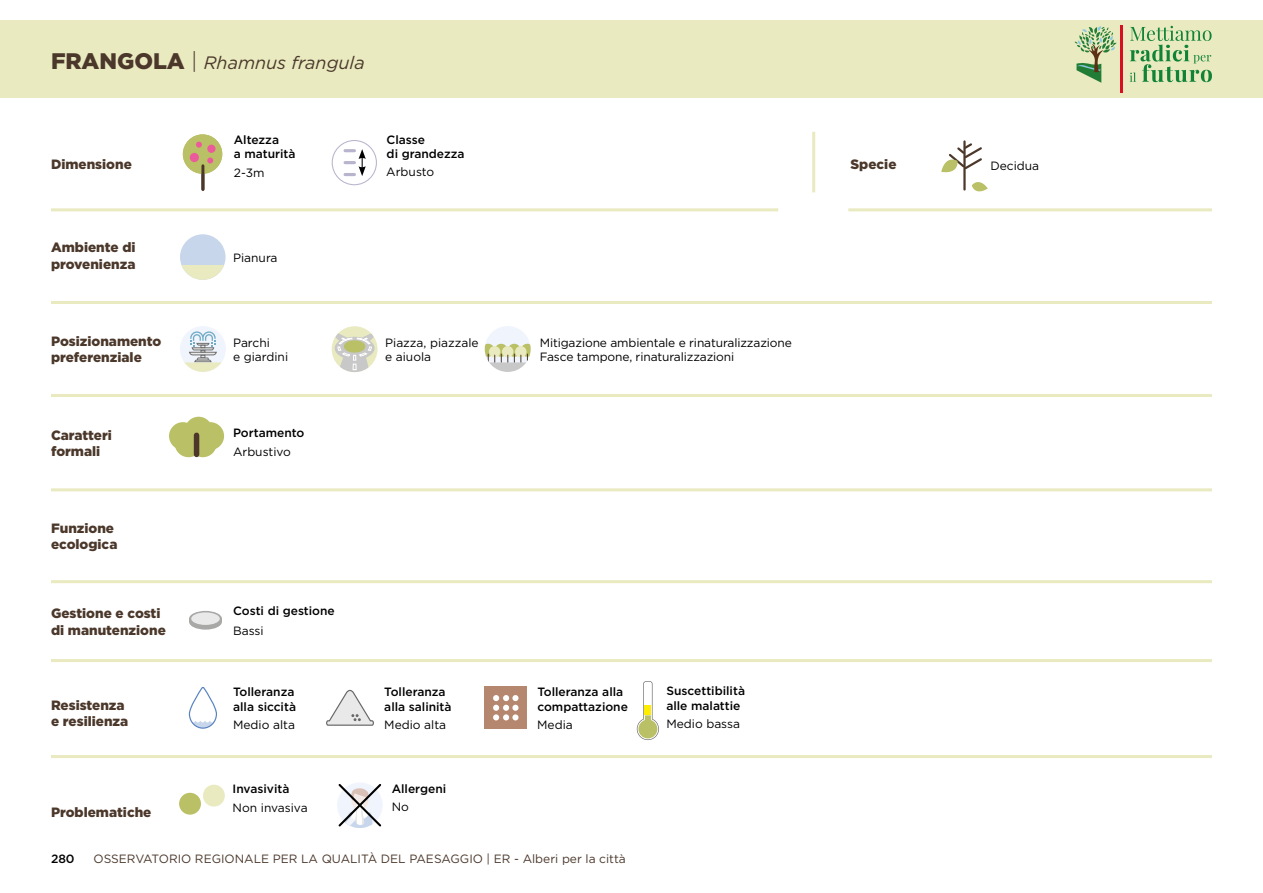
<style>
.page{position:relative;width:1263px;height:893px;background:#fff}
.page>*{position:absolute;margin:0;border:0;box-sizing:border-box;transform-origin:0 0}
.t1{font:italic 18px "Gotham";color:#4b382b}
.t2{font:900 13.5px/16.2px "Gotham";color:#4b382b}
.t3{font:12px/14.4px "Gotham";color:#000}
.t4{font:500 12px/14.4px "Gotham";color:#000}
.t5{font:12px "Gotham";color:#4b382b}
.s1{font-weight:900;font-style:normal;font-size:22.5px}
.s2{font-weight:300;font-style:normal;font-size:22.5px}
</style>
<div class="page">
<div style="left:0;top:20px;width:1263px;height:77px;background:#e9eac0"></div>
<hr style="left:51px;top:301px;width:1161px;height:3px;background:#e9eac0">
<hr style="left:51px;top:394px;width:1161px;height:3px;background:#e9eac0">
<hr style="left:51px;top:488px;width:1161px;height:3px;background:#e9eac0">
<hr style="left:51px;top:580px;width:1161px;height:3px;background:#e9eac0">
<hr style="left:51px;top:659px;width:1161px;height:3px;background:#e9eac0">
<hr style="left:51px;top:755px;width:1161px;height:3px;background:#e9eac0">
<hr style="left:848px;top:208px;width:364px;height:3px;background:#e9eac0">
<hr style="left:812px;top:132px;width:3px;height:60px;background:#e9eac0">
<hr style="left:51px;top:208px;width:727px;height:3px;background:#e9eac0">
<div style="left:332px;top:140px;width:45px;height:45px;border:1px solid #b8b4cd;border-radius:50%"></div>
<svg style="left:345px;top:149px;width:21px;height:27px"></svg>
<hr style="left:963px;top:141px;width:3px;height:49px;background:#4b382b">
<svg style="left:941px;top:141px;width:41px;height:32px"></svg>
<svg style="left:972px;top:182px;width:16px;height:10px"></svg>
<div style="left:180px;top:234px;width:46px;height:46px;background:#c8d6eb;border-radius:50%"></div>
<svg style="left:181px;top:265px;width:43px;height:15px"></svg>
<div style="left:180px;top:326px;width:46px;height:46px;background:#f0f4fc;border-radius:50%"></div>
<svg style="left:184px;top:331px;width:38px;height:41px"></svg>
<div style="left:332px;top:326px;width:45px;height:46px;background:#e9eac0;border-radius:50%"></div>
<svg style="left:335px;top:327px;width:39px;height:45px"></svg>
<div style="left:485px;top:326px;width:46px;height:46px;background:#f0f4fc;border-radius:50%"></div>
<svg style="left:485px;top:344px;width:46px;height:28px"></svg>
<div style="left:169px;top:422px;width:28px;height:28px;background:#bac065;border-radius:50%"></div>
<div style="left:185px;top:417px;width:28px;height:28px;background:#bac065;border-radius:50%"></div>
<div style="left:196px;top:422px;width:28px;height:28px;background:#bac065;border-radius:50%"></div>
<div style="left:189px;top:429px;width:28px;height:28px;background:#bac065;border-radius:50%"></div>
<div style="left:175px;top:429px;width:27px;height:28px;background:#bac065;border-radius:50%"></div>
<div style="left:194px;top:435px;width:5px;height:19px;background:#4b382b"></div>
<div style="left:189px;top:614px;width:33px;height:16px;background:#a8a8a7;border-radius:50%"></div>
<div style="left:189px;top:611px;width:33px;height:15px;background:#a8a8a7;border-radius:50%"></div>
<div style="left:191px;top:612px;width:29px;height:13px;background:#e9e9e9;border-radius:50%"></div>
<svg style="left:188px;top:687px;width:29px;height:42px"></svg>
<svg style="left:326px;top:689px;width:48px;height:37px"></svg>
<div style="left:485px;top:686px;width:42px;height:43px;background:#b4876e"></div>
<svg style="left:493px;top:695px;width:25px;height:25px"></svg>
<svg style="left:637px;top:681px;width:22px;height:59px"></svg>
<div style="left:179px;top:793px;width:22px;height:22px;background:#bac065;border-radius:50%"></div>
<div style="left:203px;top:785px;width:22px;height:21px;background:#e9eac0;border-radius:50%"></div>
<svg style="left:337px;top:783px;width:45px;height:45px"></svg>
<svg style="left:1130px;top:26px;width:82px;height:56px"></svg>
<svg style="left:1074px;top:26px;width:43px;height:57px"></svg>
<hr style="left:1120px;top:26px;width:3px;height:67px;background:#d80f21">
<div style="left:183px;top:134px;width:39px;height:40px;background:#bac065;border-radius:50%"></div>
<hr style="left:201px;top:166px;width:3px;height:23px;background:#4b382b">
<div style="left:190px;top:153px;width:9px;height:9px;background:#eb5b9c;border-radius:50%"></div>
<div style="left:207px;top:145px;width:9px;height:8px;background:#eb5b9c;border-radius:50%"></div>
<svg style="left:207px;top:157px;width:6px;height:6px"></svg>
<svg style="left:196px;top:142px;width:6px;height:6px"></svg>
<h1 class="t1" style="left:51px;top:51px;width:315px"><span class="s1">FRANGOLA</span> <span class="s2">|</span> Rhamnus frangula</h1>
<p class="t2" style="left:51px;top:155px;width:82px">Dimensione</p>
<p class="t4" style="left:234px;top:132px;width:63px">Altezza<br>a maturità</p>
<p class="t3" style="left:234px;top:165px;width:32px">2-3m</p>
<p class="t4" style="left:387px;top:132px;width:79px">Classe<br>di grandezza</p>
<p class="t3" style="left:386px;top:164px;width:49px">Arbusto</p>
<p class="t2" style="left:51px;top:239px;width:86px">Ambiente di provenienza</p>
<p class="t3" style="left:233px;top:250px;width:46px">Pianura</p>
<p class="t2" style="left:51px;top:333px;width:112px">Posizionamento preferenziale</p>
<p class="t2" style="left:51px;top:427px;width:62px">Caratteri formali</p>
<p class="t2" style="left:51px;top:520px;width:68px">Funzione ecologica</p>
<p class="t2" style="left:51px;top:605px;width:116px">Gestione e costi di manutenzione</p>
<p class="t2" style="left:51px;top:697px;width:79px">Resistenza e resilienza</p>
<p class="t2" style="left:51px;top:804px;width:102px">Problematiche</p>
<p class="t3" style="left:233px;top:335px;width:57px">Parchi<br>e giardini</p>
<p class="t3" style="left:385px;top:335px;width:95px">Piazza, piazzale e aiuola</p>
<p class="t3" style="left:540px;top:335px;width:254px">Mitigazione ambientale e rinaturalizzazione<br>Fasce tampone, rinaturalizzazioni</p>
<p class="t4" style="left:233px;top:425px;width:73px">Portamento</p>
<p class="t3" style="left:233px;top:444px;width:59px">Arbustivo</p>
<p class="t4" style="left:233px;top:604px;width:103px">Costi di gestione</p>
<p class="t3" style="left:233px;top:623px;width:32px">Bassi</p>
<p class="t4" style="left:233px;top:684px;width:64px">Tolleranza alla siccità</p>
<p class="t3" style="left:233px;top:717px;width:63px">Medio alta</p>
<p class="t4" style="left:233px;top:781px;width:58px">Invasività</p>
<p class="t3" style="left:233px;top:800px;width:77px">Non invasiva</p>
<p class="t4" style="left:384px;top:685px;width:69px">Tolleranza alla salinità</p>
<p class="t3" style="left:384px;top:717px;width:63px">Medio alta</p>
<p class="t4" style="left:392px;top:781px;width:56px">Allergeni</p>
<p class="t3" style="left:392px;top:799px;width:19px">No</p>
<p class="t4" style="left:537px;top:684px;width:92px">Tolleranza alla compattazione</p>
<p class="t3" style="left:537px;top:717px;width:37px">Media</p>
<p class="t4" style="left:666px;top:684px;width:80px">Suscettibilità alle malattie</p>
<p class="t3" style="left:666px;top:717px;width:75px">Medio bassa</p>
<p class="t4" style="left:51px;top:851px;width:25px">280</p>
<p class="t5" style="left:94px;top:851px;width:534px">OSSERVATORIO REGIONALE PER LA QUALITÀ DEL PAESAGGIO | ER - Alberi per la città</p>
<p class="t2" style="left:850px;top:155px;width:48px">Specie</p>
<p class="t3" style="left:990px;top:158px;width:50px">Decidua</p>
</div>
